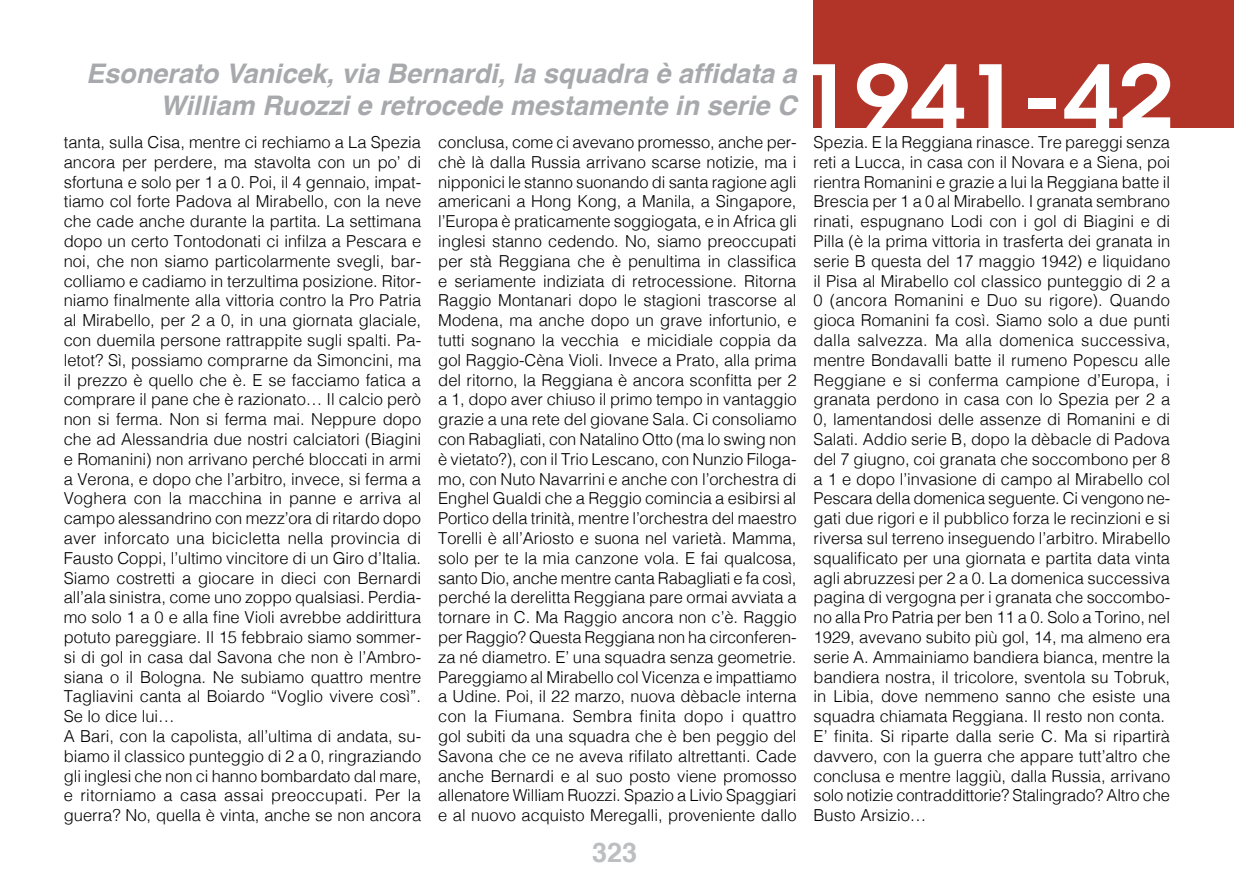
<style>
.page{position:relative;width:1234px;height:893px;background:#fff}
.page>*{position:absolute;margin:0;border:0;box-sizing:border-box;transform-origin:0 0}
.t1{font:600 86.55px "Avant Garde";color:#fff;scale:1.14 1}
.t2{font:italic 700 27px/32.4px "Helvetica";color:#a7a9ac;text-align:right}
.t3{font:700 27px "Helvetica";color:#bcbec0}
.t4{font:300 16.5px/19.8px "Helvetica";color:#000}
</style>
<div class="page">
<div style="left:812px;top:0;width:421px;height:128px;background:#b23428"></div>
<h2 class="t2" style="left:86px;top:57px;width:711px">Esonerato Vanicek, via Bernardi, la squadra è affidata a<br>William Ruozzi e retrocede mestamente in serie C</h2>
<h1 class="t1" style="left:798px;top:40px;width:330px">1941-42</h1>
<p class="t4" style="left:64px;top:131px;width:359px">tanta, sulla Cisa, mentre ci rechiamo a La Spezia ancora per perdere, ma stavolta con un po’ di sfortuna e solo per 1 a 0. Poi, il 4 gennaio, impat&shy;tiamo col forte Padova al Mirabello, con la neve che cade anche durante la partita. La settimana dopo un certo Tontodonati ci infilza a Pescara e noi, che non siamo particolarmente svegli, bar&shy;colliamo e cadiamo in terzultima posizione. Ritor&shy;niamo finalmente alla vittoria contro la Pro Patria al Mirabello, per 2 a 0, in una giornata glaciale, con duemila persone rattrappite sugli spalti. Pa&shy;letot? Sì, possiamo comprarne da Simoncini, ma il prezzo è quello che è. E se facciamo fatica a comprare il pane che è razionato… Il calcio però non si ferma. Non si ferma mai. Neppure dopo che ad Alessandria due nostri calciatori (Biagini e Romanini) non arrivano perché bloccati in armi a Verona, e dopo che l’arbitro, invece, si ferma a Voghera con la macchina in panne e arriva al campo alessandrino con mezz’ora di ritardo dopo aver inforcato una bicicletta nella provincia di Fausto Coppi, l’ultimo vincitore di un Giro d’Italia.<br>Siamo costretti a giocare in dieci con Bernardi all’ala sinistra, come uno zoppo qualsiasi. Perdia&shy;mo solo 1 a 0 e alla fine Violi avrebbe addirittura potuto pareggiare. Il 15 febbraio siamo sommer&shy;si di gol in casa dal Savona che non è l’Ambro&shy;siana o il Bologna. Ne subiamo quattro mentre Tagliavini canta al Boiardo “Voglio vivere così”.<br>Se lo dice lui…<br>A Bari, con la capolista, all’ultima di andata, su&shy;biamo il classico punteggio di 2 a 0, ringraziando gli inglesi che non ci hanno bombardato dal mare, e ritorniamo a casa assai preoccupati. Per la guerra? No, quella è vinta, anche se non ancora</p>
<p class="t4" style="left:438px;top:131px;width:360px;text-align:justify">conclusa, come ci avevano promesso, anche per&shy;chè là dalla Russia arrivano scarse notizie, ma i nipponici le stanno suonando di santa ragione agli americani a Hong Kong, a Manila, a Singapore, l’Europa è praticamente soggiogata, e in Africa gli inglesi stanno cedendo. No, siamo preoccupati per stà Reggiana che è penultima in classifica e seriamente indiziata di retrocessione. Ritorna Raggio Montanari dopo le stagioni trascorse al Modena, ma anche dopo un grave infortunio, e tutti sognano la vecchia e micidiale coppia da gol Raggio-Cèna Violi. Invece a Prato, alla prima del ritorno, la Reggiana è ancora sconfitta per 2 a 1, dopo aver chiuso il primo tempo in vantaggio grazie a una rete del giovane Sala. Ci consoliamo con Rabagliati, con Natalino Otto (ma lo swing non è vietato?), con il Trio Lescano, con Nunzio Filoga&shy;mo, con Nuto Navarrini e anche con l’orchestra di Enghel Gualdi che a Reggio comincia a esibirsi al Portico della trinità, mentre l’orchestra del maestro Torelli è all’Ariosto e suona nel varietà. Mamma, solo per te la mia canzone vola. E fai qualcosa, santo Dio, anche mentre canta Rabagliati e fa così, perché la derelitta Reggiana pare ormai avviata a tornare in C. Ma Raggio ancora non c’è. Raggio per Raggio? Questa Reggiana non ha circonferen&shy;za né diametro. E’ una squadra senza geometrie.<br>Pareggiamo al Mirabello col Vicenza e impattiamo a Udine. Poi, il 22 marzo, nuova dèbacle interna con la Fiumana. Sembra finita dopo i quattro gol subiti da una squadra che è ben peggio del Savona che ce ne aveva rifilato altrettanti. Cade anche Bernardi e al suo posto viene promosso allenatore William Ruozzi. Spazio a Livio Spaggiari e al nuovo acquisto Meregalli, proveniente dallo</p>
<p class="t4" style="left:813px;top:131px;width:358px">Spezia. E la Reggiana rinasce. Tre pareggi senza reti a Lucca, in casa con il Novara e a Siena, poi rientra Romanini e grazie a lui la Reggiana batte il Brescia per 1 a 0 al Mirabello. I granata sembrano rinati, espugnano Lodi con i gol di Biagini e di Pilla (è la prima vittoria in trasferta dei granata in serie B questa del 17 maggio 1942) e liquidano il Pisa al Mirabello col classico punteggio di 2 a 0 (ancora Romanini e Duo su rigore). Quando gioca Romanini fa così. Siamo solo a due punti dalla salvezza. Ma alla domenica successiva, mentre Bondavalli batte il rumeno Popescu alle Reggiane e si conferma campione d’Europa, i granata perdono in casa con lo Spezia per 2 a 0, lamentandosi delle assenze di Romanini e di Salati. Addio serie B, dopo la dèbacle di Padova del 7 giugno, coi granata che soccombono per 8 a 1 e dopo l’invasione di campo al Mirabello col Pescara della domenica seguente. Ci vengono ne&shy;gati due rigori e il pubblico forza le recinzioni e si riversa sul terreno inseguendo l’arbitro. Mirabello squalificato per una giornata e partita data vinta agli abruzzesi per 2 a 0. La domenica successiva pagina di vergogna per i granata che soccombo&shy;no alla Pro Patria per ben 11 a 0. Solo a Torino, nel 1929, avevano subito più gol, 14, ma almeno era serie A. Ammainiamo bandiera bianca, mentre la bandiera nostra, il tricolore, sventola su Tobruk, in Libia, dove nemmeno sanno che esiste una squadra chiamata Reggiana. Il resto non conta.<br>E’ finita. Si riparte dalla serie C. Ma si ripartirà davvero, con la guerra che appare tutt’altro che conclusa e mentre laggiù, dalla Russia, arrivano solo notizie contraddittorie? Stalingrado? Altro che Busto Arsizio…</p>
<h2 class="t3" style="left:592px;top:831px;width:47px">323</h2>
</div>
